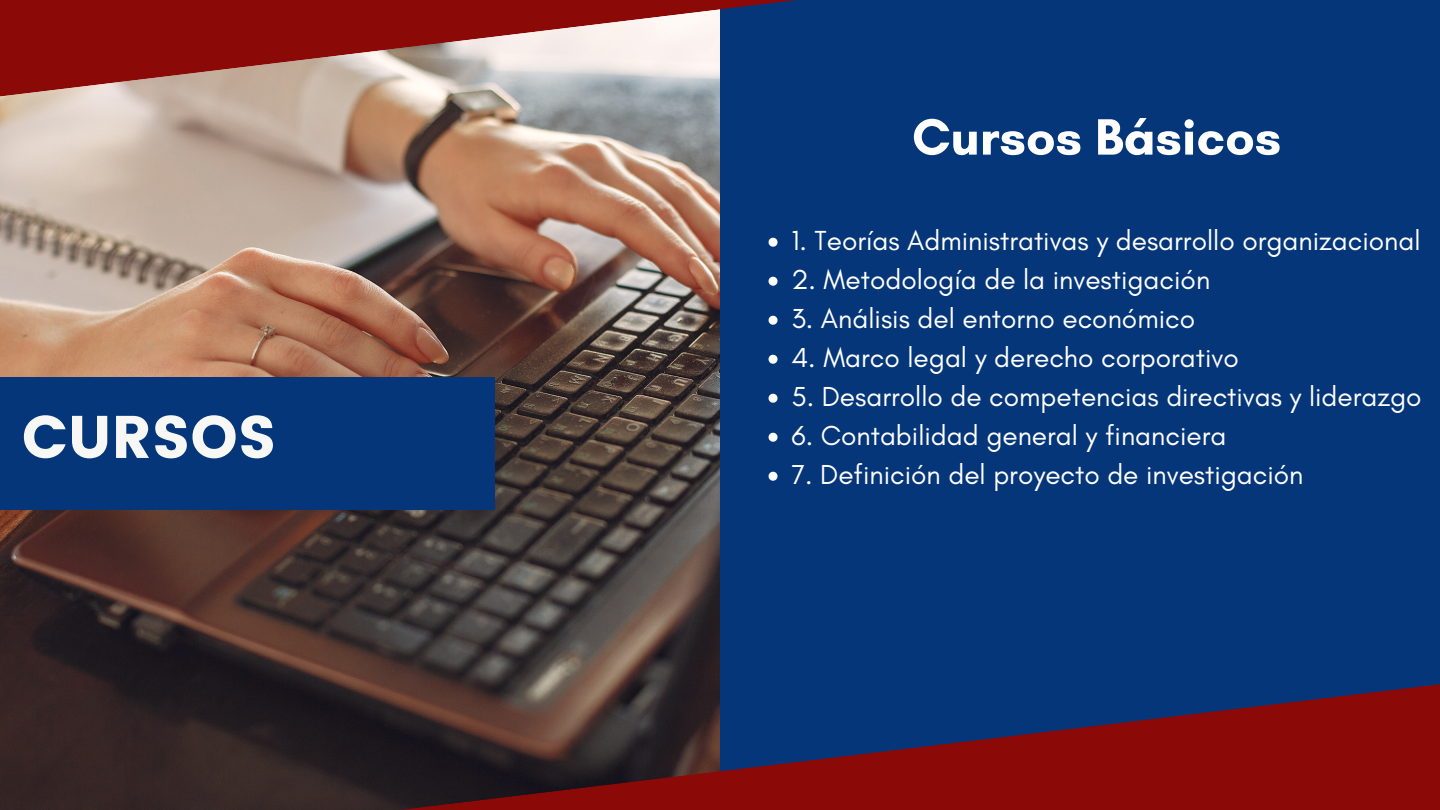
<style>
.page{position:relative;width:1440px;height:810px;background:#043679}
.page>*{position:absolute;margin:0;border:0;box-sizing:border-box;transform-origin:0 0}
.t1{font:60px "Poppins";color:#f7f7f6}
.t2{font:700 52px "Glacial Indifference";color:#fff}
.t3{font:28px "Glacial Indifference";color:#fff}
</style>
<div class="page">
<img style="left:0;top:105px;width:720px;height:705px">
<svg style="left:356px;top:680px;width:1084px;height:130px"></svg>
<div style="left:0;top:377px;width:495px;height:133px;background:#043679"></div>
<svg style="left:0;top:0;width:796px;height:105px;background:#9e6365"></svg>
<svg style="left:769px;top:238px;width:9px;height:9px"></svg>
<svg style="left:769px;top:277px;width:9px;height:9px"></svg>
<svg style="left:769px;top:316px;width:9px;height:9px"></svg>
<svg style="left:769px;top:355px;width:9px;height:9px"></svg>
<svg style="left:769px;top:394px;width:9px;height:9px"></svg>
<svg style="left:769px;top:433px;width:9px;height:9px"></svg>
<svg style="left:769px;top:472px;width:9px;height:9px"></svg>
<h1 class="t1" style="left:22px;top:402px;width:256px">CURSOS</h1>
<h2 class="t2" style="left:912px;top:105px;width:371px">Cursos Básicos</h2>
<p class="t3" style="left:791px;top:224px;width:631px">1. Teorías Administrativas y desarrollo organizacional</p>
<p class="t3" style="left:791px;top:263px;width:420px">2. Metodología de la investigación</p>
<p class="t3" style="left:791px;top:302px;width:405px">3. Análisis del entorno económico</p>
<p class="t3" style="left:791px;top:341px;width:449px">4. Marco legal y derecho corporativo</p>
<p class="t3" style="left:791px;top:380px;width:632px">5. Desarrollo de competencias directivas y liderazgo</p>
<p class="t3" style="left:791px;top:419px;width:437px">6. Contabilidad general y financiera</p>
<p class="t3" style="left:791px;top:458px;width:514px">7. Definición del proyecto de investigación</p>
</div>
